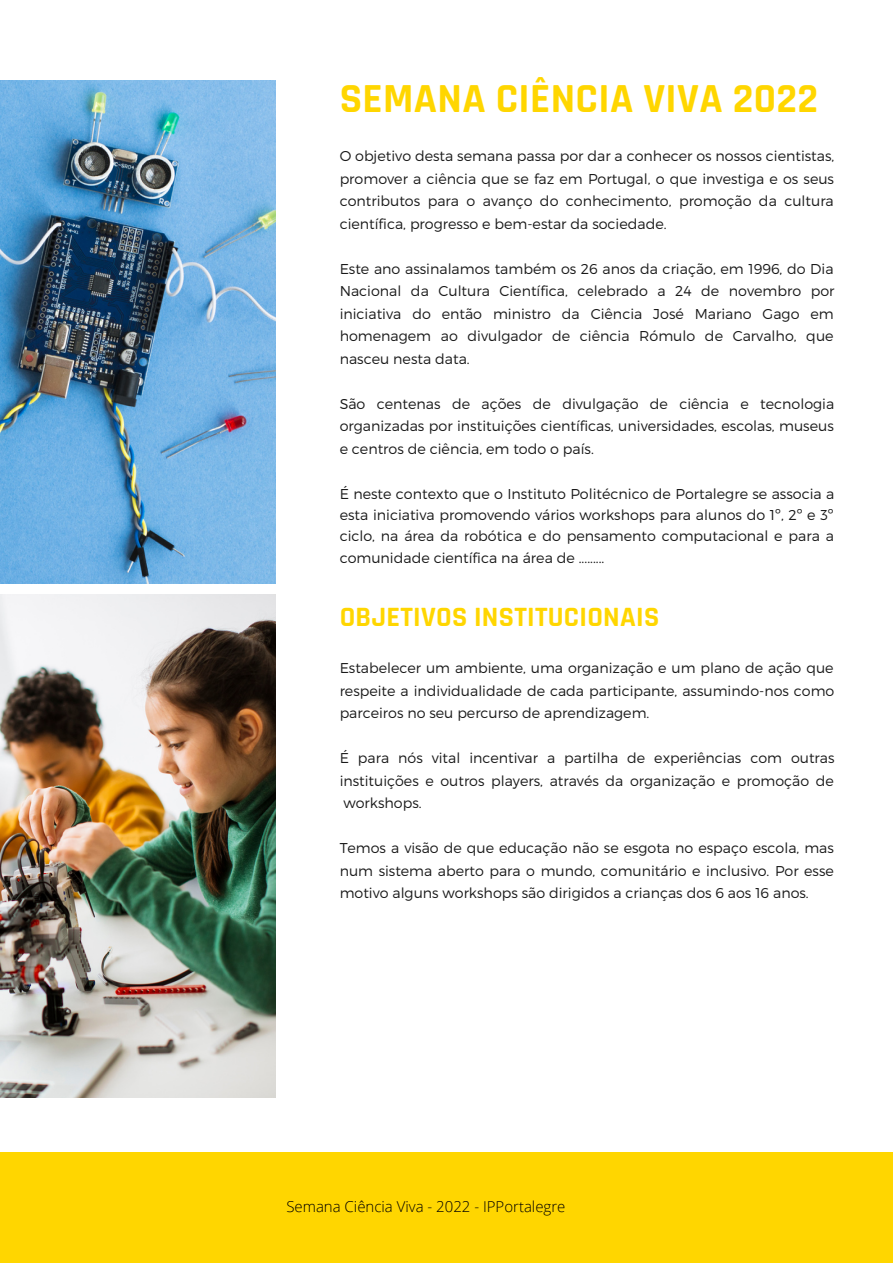
<style>
.page{position:relative;width:893px;height:1264px;background:#fff}
.page>*{position:absolute;margin:0;border:0;box-sizing:border-box;transform-origin:0 0}
.t1{font:700 41.85px "Rajdhani";letter-spacing:.01em;color:#ffd600}
.t2{font:700 28.35px "Rajdhani";letter-spacing:.01em;color:#ffd600}
.t3{font:300 15px "Open Sans";color:#000}
.t4{font:300 14.25px/22.5px "Montserrat";color:#191919;text-align:justify}
</style>
<div class="page">
<img style="left:0;top:594px;width:275px;height:503px">
<img style="left:0;top:81px;width:275px;height:502px">
<div style="left:0;top:1152px;width:892px;height:110px;background:#ffd600"></div>
<h1 class="t1" style="left:339px;top:73px;width:480px">SEMANA CIÊNCIA VIVA 2022</h1>
<p class="t4" style="left:339px;top:144px;width:496px">O objetivo desta semana passa por dar a conhecer os nossos cientistas, promover a ciência que se faz em Portugal, o que investiga e os seus contributos para o avanço do conhecimento, promoção da cultura científica, progresso e bem-estar da sociedade.</p>
<p class="t4" style="left:339px;top:257px;width:496px">Este ano assinalamos também os 26 anos da criação, em 1996, do Dia Nacional da Cultura Científica, celebrado a 24 de novembro por iniciativa do então ministro da Ciência José Mariano Gago em homenagem ao divulgador de ciência Rómulo de Carvalho, que nasceu nesta data.</p>
<p class="t4" style="left:339px;top:391px;width:496px">São centenas de ações de divulgação de ciência e tecnologia organizadas por instituições científicas, universidades, escolas, museus e centros de ciência, em todo o país.</p>
<p class="t4" style="left:339px;top:482px;width:496px;line-height:21.3px">É neste contexto que o Instituto Politécnico de Portalegre se associa a esta iniciativa promovendo vários workshops para alunos do 1º, 2º e 3º ciclo, na área da robótica e do pensamento computacional e para a comunidade científica na área de .........</p>
<h2 class="t2" style="left:339px;top:599px;width:321px">OBJETIVOS INSTITUCIONAIS</h2>
<p class="t4" style="left:339px;top:656px;width:496px">Estabelecer um ambiente, uma organização e um plano de ação que respeite a individualidade de cada participante, assumindo-nos como parceiros no seu percurso de aprendizagem.</p>
<p class="t4" style="left:339px;top:746px;width:496px">É para nós vital incentivar a partilha de experiências com outras instituições e outros players, através da organização e promoção de workshops.</p>
<p class="t4" style="left:339px;top:836px;width:495px">Temos a visão de que educação não se esgota no espaço escola, mas num sistema aberto para o mundo, comunitário e inclusivo. Por esse motivo alguns workshops são dirigidos a crianças dos 6 aos 16 anos.</p>
<p class="t3" style="left:286px;top:1196px;width:280px">Semana Ciência Viva - 2022 - IPPortalegre</p>
</div>
